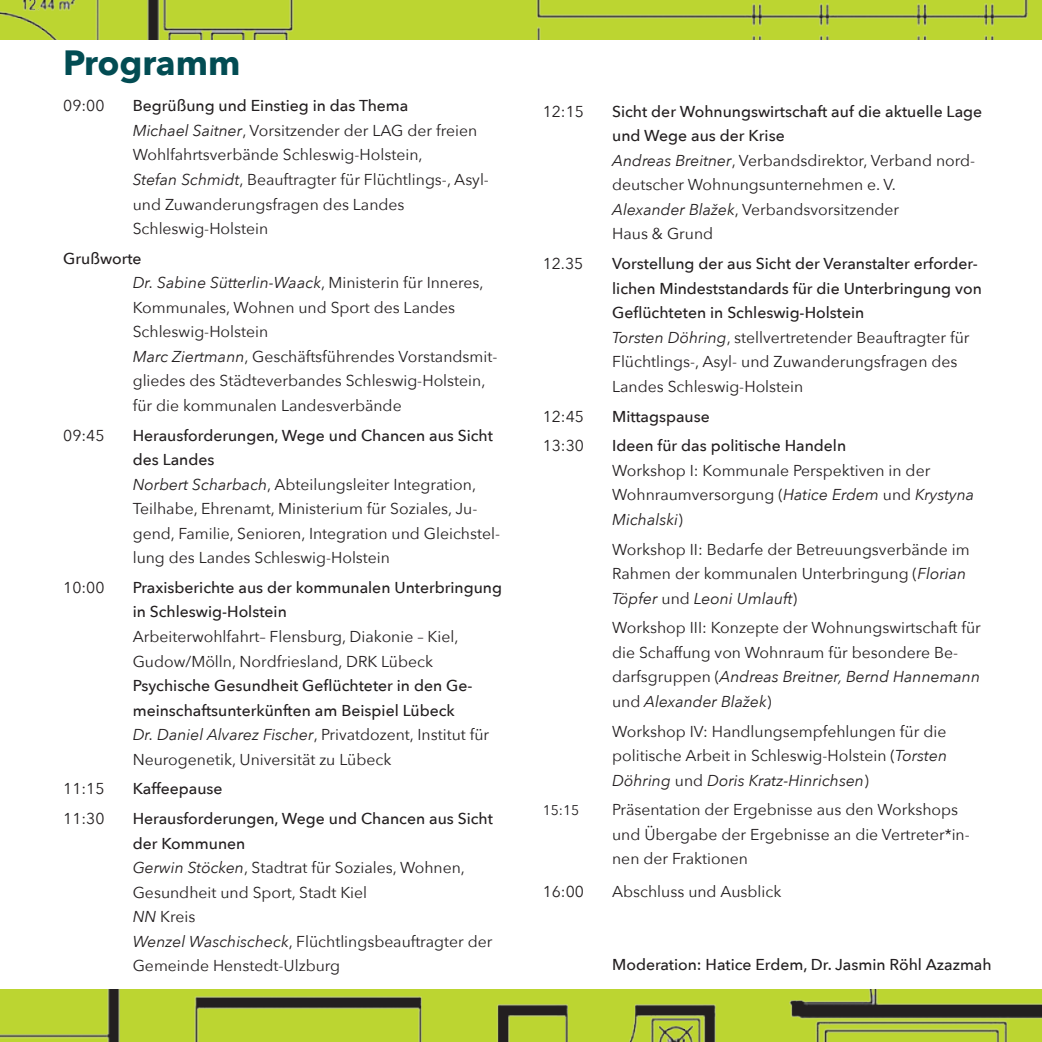
<style>
.page{position:relative;width:1042px;height:1042px;background:#fff}
.page>*{position:absolute;margin:0;border:0;box-sizing:border-box;transform-origin:0 0}
.t1{font:700 35px "Avenir Next";color:#024c53}
.t2{font:15.75px/24.5px "Avenir Next";color:#231f20}
.t3{font:500 15.75px/24.5px "Avenir Next";color:#231f20}
.t4{font:14px "Avenir Next";color:#231f20}
.s1{font-weight:500}
.s2{font-style:italic}
.s3{font-weight:400;font-style:italic}
.s4{font-weight:400}
</style>
<div class="page">
<img style="left:0;top:0;width:1042px;height:40px">
<img style="left:0;top:990px;width:1042px;height:52px">
<h1 class="t1" style="left:63px;top:32px;width:179px">Programm</h1>
<p class="t2" style="left:63px;top:93px;width:43px">09:00</p>
<p class="t2" style="left:133px;top:93px;width:358px"><span class="s1">Begrüßung und Einstieg in das Thema<br></span><span class="s2">Michael Saitner</span>, Vorsitzender der LAG der freien Wohlfahrtsverbände Schleswig-Holstein,<br><span class="s2">Stefan Schmidt</span>, Beauftragter für Flüchtlings-, Asyl&shy;und Zuwanderungsfragen des Landes Schleswig-Holstein</p>
<p class="t2" style="left:133px;top:245px;width:366px;text-indent:-69px"><span class="s1">Grußworte<br></span><span class="s2">Dr. Sabine Sütterlin-Waack</span>, Ministerin für Inneres, Kommunales, Wohnen und Sport des Landes Schleswig-Holstein<br><span class="s2">Marc Ziertmann</span>, Geschäftsführendes Vorstandsmit&shy;gliedes des Städteverbandes Schleswig-Holstein, für die kommunalen Landesverbände</p>
<p class="t2" style="left:63px;top:422px;width:43px">09:45</p>
<p class="t2" style="left:133px;top:422px;width:369px"><span class="s1">Herausforderungen, Wege und Chancen aus Sicht des Landes<br></span><span class="s2">Norbert Scharbach</span>, Abteilungsleiter Integration, Teilhabe, Ehrenamt, Ministerium für Soziales, Ju&shy;gend, Familie, Senioren, Integration und Gleichstel&shy;lung des Landes Schleswig-Holstein</p>
<p class="t2" style="left:63px;top:574px;width:43px">10:00</p>
<p class="t3" style="left:133px;top:575px;width:371px">Praxisberichte aus der kommunalen Unterbringung in Schleswig-Holstein</p>
<p class="t2" style="left:133px;top:623px;width:327px">Arbeiterwohlfahrt– Flensburg, Diakonie – Kiel,<br>Gudow/Mölln, Nordfriesland, DRK Lübeck</p>
<p class="t3" style="left:133px;top:673px;width:358px">Psychische Gesundheit Geflüchteter in den Ge&shy;meinschaftsunterkünften am Beispiel Lübeck<br><span class="s3">Dr. Daniel Alvarez Fischer</span><span class="s4">, Privatdozent, Institut für Neurogenetik, Universität zu Lübeck</span></p>
<p class="t2" style="left:63px;top:776px;width:43px">11:15</p>
<p class="t3" style="left:133px;top:776px;width:91px">Kaffeepause</p>
<p class="t2" style="left:63px;top:805px;width:43px">11:30</p>
<p class="t2" style="left:133px;top:805px;width:362px"><span class="s1">Herausforderungen, Wege und Chancen aus Sicht der Kommunen<br></span><span class="s2">Gerwin Stöcken</span>, Stadtrat für Soziales, Wohnen, Gesundheit und Sport, Stadt Kiel<br><span class="s2">NN</span> Kreis<br><span class="s2">Wenzel Waschischeck</span>, Flüchtlingsbeauftragter der Gemeinde Henstedt-Ulzburg</p>
<p class="t2" style="left:543px;top:99px;width:43px">12:15</p>
<p class="t2" style="left:612px;top:99px;width:371px"><span class="s1">Sicht der Wohnungswirtschaft auf die aktuelle Lage und Wege aus der Krise<br></span><span class="s2">Andreas Breitner</span>, Verbandsdirektor, Verband nord&shy;deutscher Wohnungsunternehmen e. V.<br><span class="s2">Alexander Blažek</span>, Verbandsvorsitzender<br>Haus &amp; Grund</p>
<p class="t2" style="left:543px;top:251px;width:42px">12.35</p>
<p class="t3" style="left:612px;top:251px;width:371px">Vorstellung der aus Sicht der Veranstalter erforder&shy;lichen Mindeststandards für die Unterbringung von Geflüchteten in Schleswig-Holstein<br><span class="s3">Torsten Döhring</span><span class="s4">, stellvertretender Beauftragter für Flüchtlings-, Asyl- und Zuwanderungsfragen des Landes Schleswig-Holstein</span></p>
<p class="t2" style="left:543px;top:403px;width:43px">12:45</p>
<p class="t3" style="left:612px;top:403px;width:99px">Mittagspause</p>
<p class="t2" style="left:543px;top:433px;width:43px">13:30</p>
<p class="t3" style="left:612px;top:433px;width:236px">Ideen für das politische Handeln</p>
<p class="t2" style="left:612px;top:457px;width:364px">Workshop I: Kommunale Perspektiven in der<br>Wohnraumversorgung (<span class="s2">Hatice Erdem</span> und <span class="s2">Krystyna<br>Michalski</span>)</p>
<p class="t2" style="left:612px;top:536px;width:359px">Workshop II: Bedarfe der Betreuungsverbände im<br>Rahmen der kommunalen Unterbringung (<span class="s2">Florian<br>Töpfer</span> und <span class="s2">Leoni Umlauft</span>)</p>
<p class="t2" style="left:612px;top:615px;width:370px">Workshop III: Konzepte der Wohnungswirtschaft für die Schaffung von Wohnraum für besondere Be&shy;darfsgruppen (<span class="s2">Andreas Breitner, Bernd Hannemann </span>und <span class="s2">Alexander Blažek</span>)</p>
<p class="t2" style="left:612px;top:718px;width:336px;text-align:justify">Workshop IV: Handlungsempfehlungen für die politische Arbeit in Schleswig-Holstein (<span class="s2">Torsten Döhring</span> und <span class="s2">Doris Kratz-Hinrichsen</span>)</p>
<p class="t4" style="left:543px;top:798px;width:38px">15:15</p>
<p class="t2" style="left:612px;top:797px;width:359px">Präsentation der Ergebnisse aus den Workshops und Übergabe der Ergebnisse an die Vertreter*in&shy;nen der Fraktionen</p>
<p class="t2" style="left:543px;top:879px;width:43px">16:00</p>
<p class="t2" style="left:612px;top:879px;width:171px">Abschluss und Ausblick</p>
<p class="t3" style="left:612px;top:951px;width:381px">Moderation: Hatice Erdem, Dr. Jasmin Röhl Azazmah</p>
</div>
